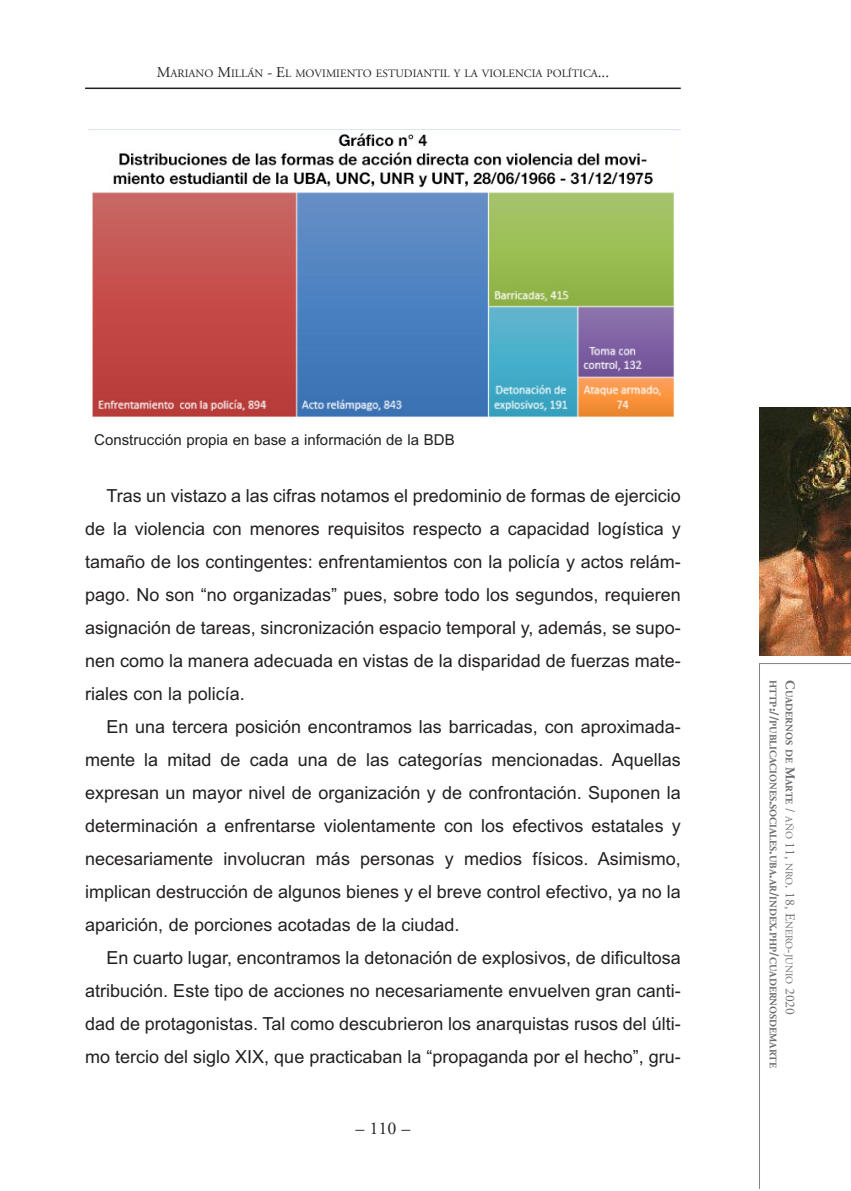
<style>
.page{position:relative;width:851px;height:1191px;background:#fff}
.page>*{position:absolute;margin:0;border:0;box-sizing:border-box;transform-origin:0 0}
.t1{font:18px/33px "Arial";color:#231f20;text-align:justify}
.t2{font:18px "Adobe Garamond";color:#231f20}
.t3{font:15px "Arial";color:#231f20}
.t4{font:11.25px "Adobe Garamond";color:#231f20}
.t5{font:700 10.2px/16.2px "Adobe Garamond";color:#6c6d70}
.s1{font-size:15px}
.s2{font-size:13.5px}
.s3{font-weight:400;font-size:13.5px}
.s4{font-weight:400}
</style>
<div class="page">
<hr style="left:759px;top:663px;width:91px;height:1px;background:#808285">
<hr style="left:759px;top:663px;width:1px;height:525px;background:#808285">
<img style="left:759px;top:407px;width:91px;height:248px">
<img style="left:88px;top:129px;width:592px;height:289px">
<hr style="left:85px;top:88px;width:595px;height:1px;background:#231f20">
<p class="t4" style="left:157px;top:67px;width:454px"><span class="s1">M</span>ARIANO <span class="s1">M</span>ILLÁN <span class="s1">- E</span>L MOVIMIENTO ESTUDIANTIL Y LA VIOLENCIA POLÍTICA<span class="s1">...</span></p>
<p class="t3" style="left:94px;top:431px;width:362px">Construcción propia en base a información de la BDB</p>
<p class="t1" style="left:85px;top:479px;width:597px;text-indent:21px">Tras un vistazo a las cifras notamos el predominio de formas de ejercicio de la violencia con menores requisitos respecto a capacidad logística y tamaño de los contingentes: enfrentamientos con la policía y actos relám&shy;pago. No son “no organizadas” pues, sobre todo los segundos, requieren asignación de tareas, sincronización espacio temporal y, además, se supo&shy;nen como la manera adecuada en vistas de la disparidad de fuerzas mate&shy;riales con la policía.</p>
<p class="t1" style="left:85px;top:710px;width:597px;text-indent:21px">En una tercera posición encontramos las barricadas, con aproximada&shy;mente la mitad de cada una de las categorías mencionadas. Aquellas expresan un mayor nivel de organización y de confrontación. Suponen la determinación a enfrentarse violentamente con los efectivos estatales y necesariamente involucran más personas y medios físicos. Asimismo, implican destrucción de algunos bienes y el breve control efectivo, ya no la aparición, de porciones acotadas de la ciudad.</p>
<p class="t1" style="left:85px;top:941px;width:597px;text-indent:21px">En cuarto lugar, encontramos la detonación de explosivos, de dificultosa atribución. Este tipo de acciones no necesariamente envuelven gran canti&shy;dad de protagonistas. Tal como descubrieron los anarquistas rusos del últi&shy;mo tercio del siglo XIX, que practicaban la “propaganda por el hecho”, gru-</p>
<p class="t2" style="left:355px;top:1118px;width:56px">– 110 –</p>
<p class="t5" style="left:797px;top:680px;width:389px;rotate:90deg"><span class="s2">C</span>UADERNOS DE <span class="s2">M</span>ARTE <span class="s3">/</span> <span class="s4">AÑO</span> <span class="s3">11,</span> <span class="s4">NRO</span><span class="s3">. 18, E</span><span class="s4">NERO</span><span class="s3">-</span><span class="s4">JUNIO</span> <span class="s3">2020<br></span>HTTP<span class="s2">://</span>PUBLICACIONES<span class="s2">.</span>SOCIALES<span class="s2">.</span>UBA<span class="s2">.</span>AR<span class="s2">/</span>INDEX<span class="s2">.</span>PHP<span class="s2">/</span>CUADERNOSDEMARTE</p>
</div>
